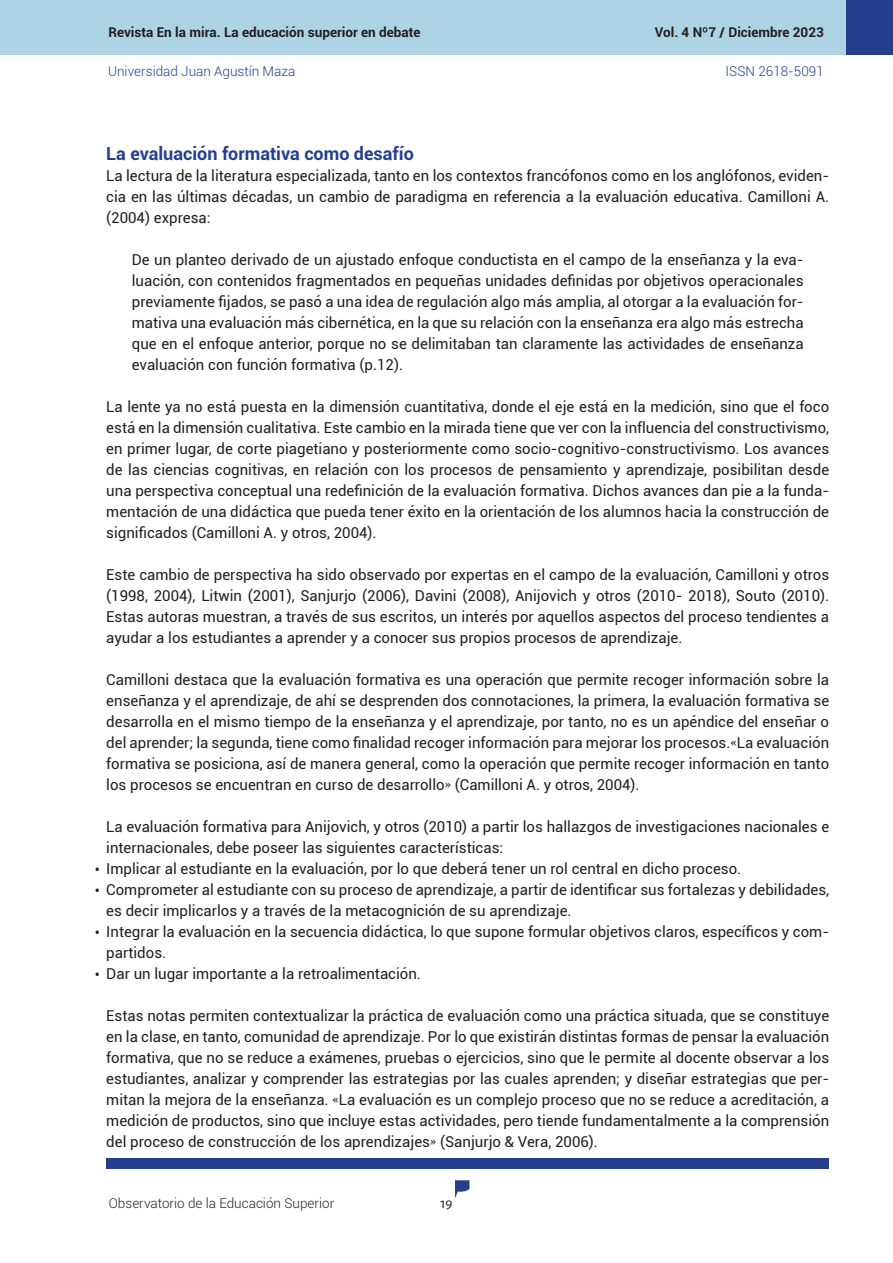
<style>
.page{position:relative;width:893px;height:1263px;background:#fff}
.page>*{position:absolute;margin:0;border:0;box-sizing:border-box;transform-origin:0 0}
.Título_Txt{font:700 18px "Roboto";color:#253f8e}
.Txt_base{font:15px/21px "Roboto";color:#231f20;text-align:justify}
.Citas{font:15px/21px "Roboto";color:#231f20;text-align:justify}
.t1{font:15px "Alegreya Sans";color:#231f20}
.t2{font:700 13.5px "Roboto";color:#231f20}
.t3{font:300 13.5px "Roboto";color:#253f8e}
.t4{font:300 13.5px "Roboto";color:#231f20}
.s1{font-family:"Adobe Caslon Pro"}
</style>
<div class="page">
<svg style="left:455px;top:1180px;width:14px;height:18px"></svg>
<div style="left:0;top:0;width:846px;height:54px;background:#acd4e5"></div>
<div style="left:106px;top:1158px;width:723px;height:10px;background:#253f8e"></div>
<div style="left:846px;top:0;width:47px;height:54px;background:#253f8e"></div>
<p class="t2" style="left:108px;top:23px;width:314px">Revista En la mira. La educación superior en debate</p>
<p class="t2" style="left:655px;top:23px;width:171px">Vol. 4 Nº7 / Diciembre 2023</p>
<p class="t3" style="left:108px;top:61px;width:189px">Universidad Juan Agustín Maza</p>
<p class="t3" style="left:726px;top:61px;width:100px">ISSN 2618-5091</p>
<p class="Título_Txt" style="left:106px;top:141px;width:309px">La evaluación formativa como desafío</p>
<p class="Txt_base" style="left:106px;top:165px;width:724px">La lectura de la literatura especializada, tanto en los contextos francófonos como en los anglófonos, eviden&shy;cia en las últimas décadas, un cambio de paradigma en referencia a la evaluación educativa. Camilloni A. (2004) expresa:</p>
<p class="Citas" style="left:132px;top:249px;width:673px">De un planteo derivado de un ajustado enfoque conductista en el campo de la enseñanza y la eva&shy;luación, con contenidos fragmentados en pequeñas unidades definidas por objetivos operacionales previamente fijados, se pasó a una idea de regulación algo más amplia, al otorgar a la evaluación for&shy;mativa una evaluación más cibernética, en la que su relación con la enseñanza era algo más estrecha que en el enfoque anterior, porque no se delimitaban tan claramente las actividades de enseñanza evaluación con función formativa (p.12).</p>
<p class="Txt_base" style="left:106px;top:396px;width:724px">La lente ya no está puesta en la dimensión cuantitativa, donde el eje está en la medición, sino que el foco está en la dimensión cualitativa. Este cambio en la mirada tiene que ver con la influencia del constructivismo, en primer lugar, de corte piagetiano y posteriormente como socio-cognitivo-constructivismo. Los avances de las ciencias cognitivas, en relación con los procesos de pensamiento y aprendizaje, posibilitan desde una perspectiva conceptual una redefinición de la evaluación formativa. Dichos avances dan pie a la funda&shy;mentación de una didáctica que pueda tener éxito en la orientación de los alumnos hacia la construcción de significados (Camilloni A. y otros, 2004).</p>
<p class="Txt_base" style="left:106px;top:564px;width:724px">Este cambio de perspectiva ha sido observado por expertas en el campo de la evaluación, Camilloni y otros (1998, 2004), Litwin (2001), Sanjurjo (2006), Davini (2008), Anijovich y otros (2010- 2018), Souto (2010).<br>Estas autoras muestran, a través de sus escritos, un interés por aquellos aspectos del proceso tendientes a ayudar a los estudiantes a aprender y a conocer sus propios procesos de aprendizaje.</p>
<p class="Txt_base" style="left:106px;top:669px;width:724px">Camilloni destaca que la evaluación formativa es una operación que permite recoger información sobre la enseñanza y el aprendizaje, de ahí se desprenden dos connotaciones, la primera, la evaluación formativa se desarrolla en el mismo tiempo de la enseñanza y el aprendizaje, por tanto, no es un apéndice del enseñar o del aprender; la segunda, tiene como finalidad recoger información para mejorar los procesos.<span class="s1">«</span>La evaluación formativa se posiciona, así de manera general, como la operación que permite recoger información en tanto los procesos se encuentran en curso de desarrollo<span class="s1">»</span> (Camilloni A. y otros, 2004).</p>
<p class="Txt_base" style="left:106px;top:816px;width:724px">La evaluación formativa para Anijovich, y otros (2010) a partir los hallazgos de investigaciones nacionales e internacionales, debe poseer las siguientes características:</p>
<p class="Txt_base" style="left:95px;top:858px;width:648px">• Implicar al estudiante en la evaluación, por lo que deberá tener un rol central en dicho proceso.</p>
<p class="Txt_base" style="left:106px;top:879px;width:724px;text-indent:-11px">• Comprometer al estudiante con su proceso de aprendizaje, a partir de identificar sus fortalezas y debilidades, es decir implicarlos y a través de la metacognición de su aprendizaje.</p>
<p class="Txt_base" style="left:106px;top:921px;width:724px;text-indent:-11px">• Integrar la evaluación en la secuencia didáctica, lo que supone formular objetivos claros, específicos y com&shy;partidos.</p>
<p class="Txt_base" style="left:95px;top:963px;width:328px">• Dar un lugar importante a la retroalimentación.</p>
<p class="Txt_base" style="left:106px;top:1005px;width:724px">Estas notas permiten contextualizar la práctica de evaluación como una práctica situada, que se constituye en la clase, en tanto, comunidad de aprendizaje. Por lo que existirán distintas formas de pensar la evaluación formativa, que no se reduce a exámenes, pruebas o ejercicios, sino que le permite al docente observar a los estudiantes, analizar y comprender las estrategias por las cuales aprenden; y diseñar estrategias que per&shy;mitan la mejora de la enseñanza. <span class="s1">«</span>La evaluación es un complejo proceso que no se reduce a acreditación, a medición de productos, sino que incluye estas actividades, pero tiende fundamentalmente a la comprensión del proceso de construcción de los aprendizajes<span class="s1">»</span> (Sanjurjo &amp; Vera, 2006).</p>
<p class="t4" style="left:109px;top:1194px;width:227px">Observatorio de la Educación Superior</p>
<p class="t1" style="left:440px;top:1193px;width:14px">19</p>
</div>
